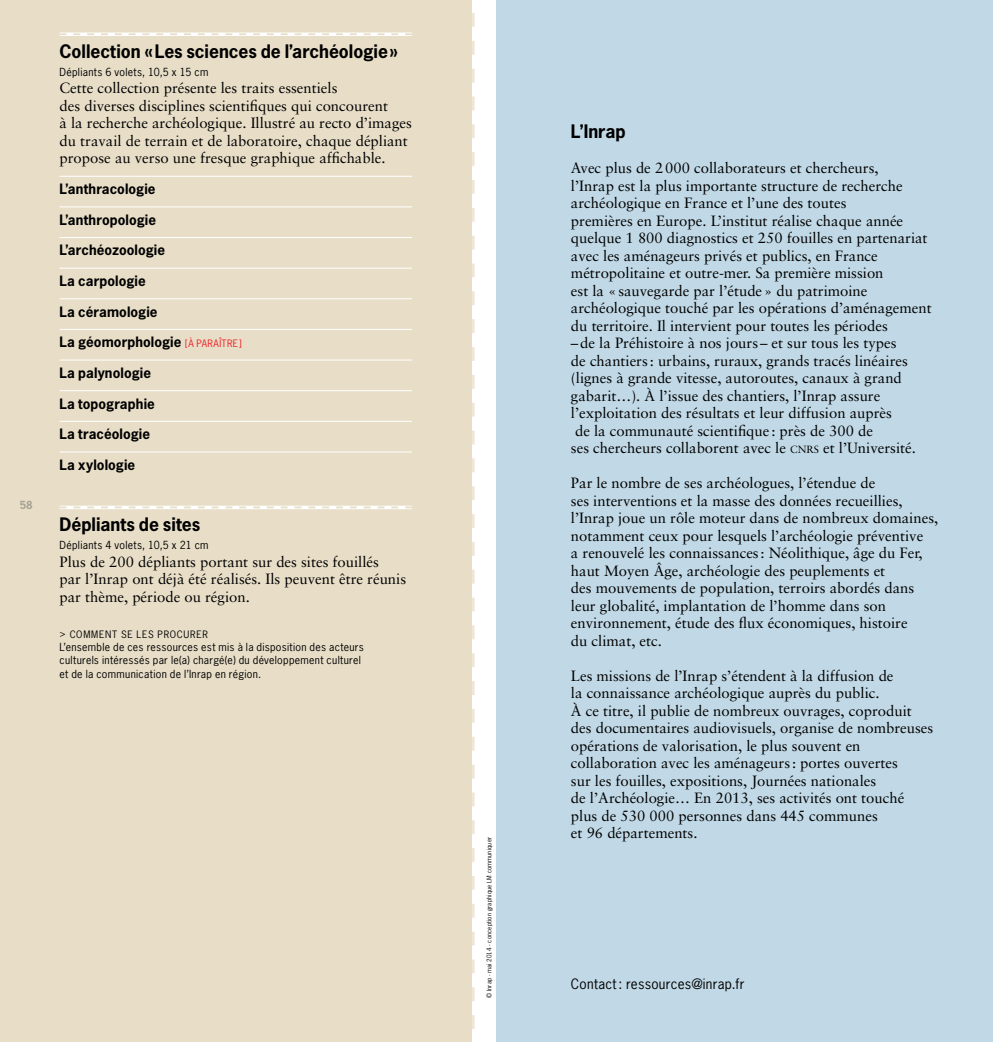
<style>
.page{position:relative;width:993px;height:1042px;background:#fff}
.page>*{position:absolute;margin:0;border:0;box-sizing:border-box;transform-origin:0 0}
.t1{font:700 17.5px "News Gothic LT";color:#000}
.t2{font:14.88px/17.5px "Sabon LT";color:#000}
.t3{font:700 13.47px "News Gothic LT";letter-spacing:.01em;color:#000}
.t4{font:13.47px "News Gothic LT";letter-spacing:.02em;color:#000}
.t5{font:10.5px/13.1px "News Gothic LT";letter-spacing:.025em;color:#000}
.t6{font:700 10.5px "News Gothic LT";color:#a8a294}
.t7{font:9.62px "News Gothic LT";letter-spacing:.08em;color:#000}
.t8{font:9.62px "News Gothic LT";color:#ed1d24}
.t9{font:6.12px "News Gothic LT";letter-spacing:.025em;color:#000}
.s1{font-weight:400;font-size:9.62px;color:#ed1d24}
.s2{font-size:10.33px}
</style>
<div class="page">
<div style="left:0;top:0;width:496px;height:1042px;background:#e8dec8"></div>
<div style="left:471px;top:0;width:25px;height:1042px;background:#fff"></div>
<svg style="left:471px;top:0;width:3px;height:1042px"></svg>
<div style="left:496px;top:0;width:496px;height:1042px;background:#c1d9e6"></div>
<svg style="left:60px;top:32px;width:352px;height:4px"></svg>
<svg style="left:60px;top:33px;width:352px;height:2px"></svg>
<hr style="left:60px;top:176px;width:352px;height:1px;background:#fff">
<hr style="left:60px;top:206px;width:352px;height:1px;background:#fff">
<hr style="left:60px;top:237px;width:352px;height:1px;background:#fff">
<hr style="left:60px;top:268px;width:352px;height:1px;background:#fff">
<hr style="left:60px;top:298px;width:352px;height:1px;background:#fff">
<hr style="left:60px;top:329px;width:352px;height:1px;background:#fff">
<hr style="left:60px;top:360px;width:352px;height:1px;background:#fff">
<hr style="left:60px;top:390px;width:352px;height:1px;background:#fff">
<hr style="left:60px;top:421px;width:352px;height:1px;background:#fff">
<hr style="left:60px;top:451px;width:352px;height:1px;background:#fff">
<hr style="left:60px;top:506px;width:352px;height:3px;background:#fff">
<svg style="left:60px;top:506px;width:352px;height:2px"></svg>
<p class="t6" style="left:20px;top:498px;width:14px">58</p>
<p class="t1" style="left:60px;top:40px;width:340px">Collection «Les sciences de l’archéologie»</p>
<p class="t5" style="left:60px;top:65px;width:150px">Dépliants 6 volets, 10,5 x 15 cm</p>
<p class="t2" style="left:60px;top:79px;width:354px">Cette collection présente les traits essentiels<br>des diverses disciplines scientifiques qui concourent<br>à la recherche archéologique. Illustré au recto d’images du travail de terrain et de laboratoire, chaque dépliant propose au verso une fresque graphique affichable.</p>
<p class="t3" style="left:60px;top:180px;width:97px">L’anthracologie</p>
<p class="t3" style="left:60px;top:211px;width:98px">L’anthropologie</p>
<p class="t3" style="left:60px;top:241px;width:107px">L’archéozoologie</p>
<p class="t3" style="left:60px;top:272px;width:88px">La carpologie</p>
<p class="t3" style="left:60px;top:303px;width:99px">La céramologie</p>
<p class="t3" style="left:60px;top:333px;width:144px">La géomorphologie <span class="s1">[ à para</span></p>
<p class="t8" style="left:219px;top:337px;width:8px">ître</p>
<p class="t8" style="left:239px;top:337px;width:4px">]</p>
<p class="t3" style="left:60px;top:364px;width:93px">La palynologie</p>
<p class="t3" style="left:60px;top:394px;width:97px">La topographie</p>
<p class="t3" style="left:60px;top:425px;width:92px">La tracéologie</p>
<p class="t3" style="left:60px;top:456px;width:77px">La xylologie</p>
<p class="t1" style="left:60px;top:513px;width:142px">Dépliants de sites</p>
<p class="t5" style="left:60px;top:538px;width:150px">Dépliants 4 volets, 10,5 x 21 cm</p>
<p class="t2" style="left:60px;top:552px;width:348px">Plus de 200 dépliants portant sur des sites fouillés<br>par l’Inrap ont déjà été réalisés. Ils peuvent être réunis par thème, période ou région.</p>
<p class="t7" style="left:60px;top:628px;width:32px">&gt; Comme</p>
<p class="t7" style="left:105px;top:628px;width:38px">ntse les</p>
<p class="t7" style="left:157px;top:628px;width:40px">procurer</p>
<p class="t5" style="left:60px;top:641px;width:306px">L’ensemble de ces ressources est mis à la disposition des acteurs culturels intéressés par le(a) chargé(e) du développement culturel et de la communication de l’Inrap en région.</p>
<p class="t9" style="left:485px;top:998px;width:163px;rotate:-90deg">© Inrap · mai 2014 · conception graphique LM communiquer</p>
<p class="t1" style="left:570px;top:120px;width:56px">L’Inrap</p>
<p class="t2" style="left:570px;top:159px;width:362px">Avec plus de 2000 collaborateurs et chercheurs,<br>l’Inrap est la plus importante structure de recherche archéologique en France et l’une des toutes<br>premières en Europe. L’institut réalise chaque année quelque 1 800 diagnostics et 250 fouilles en partenariat avec les aménageurs privés et publics, en France métropolitaine et outre-mer. Sa première mission<br>est la «sauvegarde par l’étude» du patrimoine archéologique touché par les opérations d’aménagement du territoire. Il intervient pour toutes les périodes<br>–de la Préhistoire à nos jours– et sur tous les types<br>de chantiers: urbains, ruraux, grands tracés linéaires (lignes à grande vitesse, autoroutes, canaux à grand gabarit…). À l’issue des chantiers, l’Inrap assure l’exploitation des résultats et leur diffusion auprès<br>de la communauté scientifique : près de 300 de<br>ses chercheurs collaborent avec le <span class="s2">CNRS</span> et l’Université.</p>
<p class="t2" style="left:570px;top:474px;width:368px">Par le nombre de ses archéologues, l’étendue de<br>ses interventions et la masse des données recueillies, l’Inrap joue un rôle moteur dans de nombreux domaines, notamment ceux pour lesquels l’archéologie préventive<br>a renouvelé les connaissances: Néolithique, âge du Fer, haut Moyen Âge, archéologie des peuplements et<br>des mouvements de population, terroirs abordés dans leur globalité, implantation de l’homme dans son environnement, étude des flux économiques, histoire<br>du climat, etc.</p>
<p class="t2" style="left:570px;top:666px;width:364px">Les missions de l’Inrap s’étendent à la diffusion de<br>la connaissance archéologique auprès du public.<br>À ce titre, il publie de nombreux ouvrages, coproduit des documentaires audiovisuels, organise de nombreuses opérations de valorisation, le plus souvent en collaboration avec les aménageurs: portes ouvertes<br>sur les fouilles, expositions, Journées nationales<br>de l’Archéologie… En 2013, ses activités ont touché plus de 530 000 personnes dans 445 communes<br>et 96 départements.</p>
<p class="t4" style="left:570px;top:975px;width:175px">Contact: ressources@inrap.fr</p>
</div>
